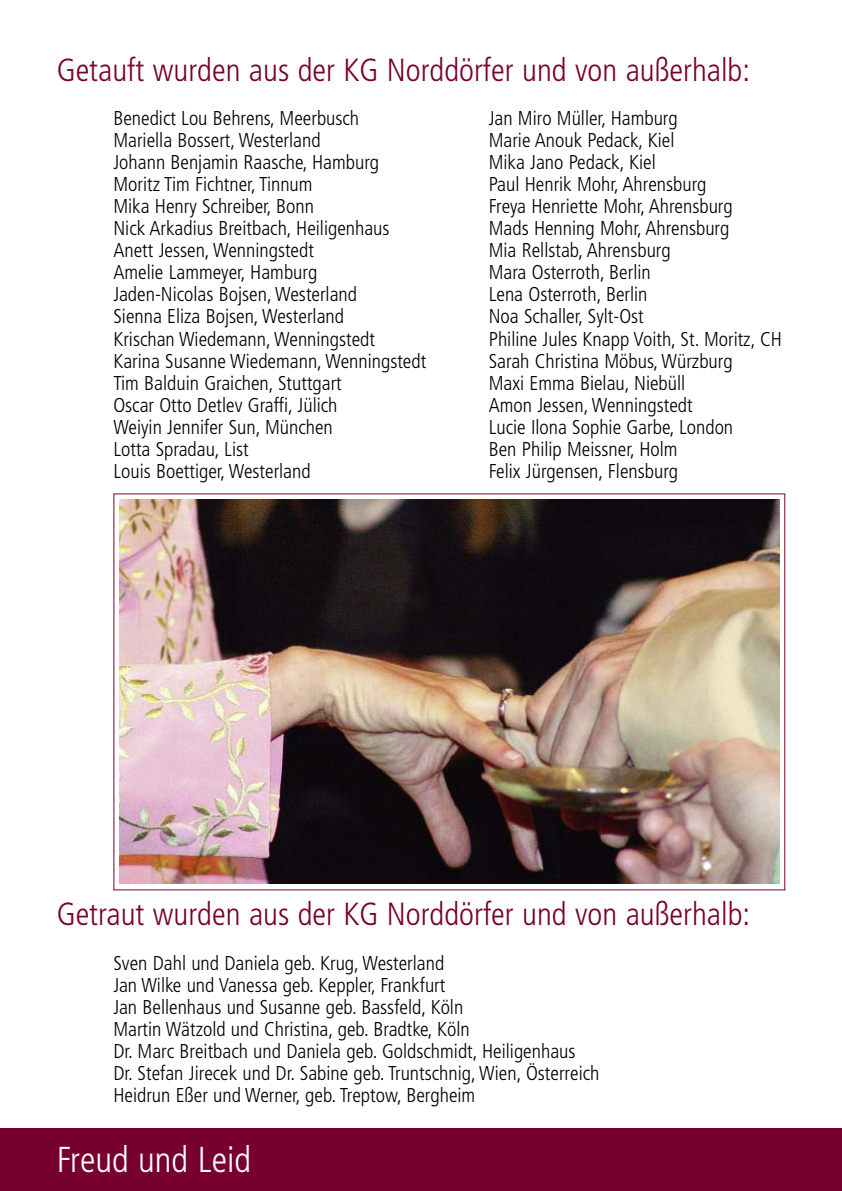
<style>
.page{position:relative;width:842px;height:1191px;background:#fff}
.page>*{position:absolute;margin:0;border:0;box-sizing:border-box;transform-origin:0 0}
.t1{font:300 condensed 36px "Frutiger";color:#fff}
.t2{font:300 condensed 32px "Frutiger";color:#77002e}
.t3{font:300 condensed 20px/22px "Frutiger";color:#000}
</style>
<div class="page">
<div style="left:0;top:1128px;width:842px;height:63px;background:#77002e"></div>
<img style="left:120px;top:499px;width:660px;height:384px">
<h2 class="t2" style="left:57px;top:57px;width:695px">Getauft wurden aus der KG Norddörfer und von außerhalb:</h2>
<p class="t3" style="left:113px;top:109px;width:247px">Benedict Lou Behrens, Meerbusch</p>
<p class="t3" style="left:489px;top:109px;width:190px">Jan Miro Müller, Hamburg</p>
<p class="t3" style="left:113px;top:131px;width:209px">Mariella Bossert, Westerland</p>
<p class="t3" style="left:489px;top:131px;width:187px">Marie Anouk Pedack, Kiel</p>
<p class="t3" style="left:113px;top:153px;width:267px">Johann Benjamin Raasche, Hamburg</p>
<p class="t3" style="left:489px;top:153px;width:169px">Mika Jano Pedack, Kiel</p>
<p class="t3" style="left:113px;top:175px;width:201px">Moritz Tim Fichtner, Tinnum</p>
<p class="t3" style="left:489px;top:175px;width:219px">Paul Henrik Mohr, Ahrensburg</p>
<p class="t3" style="left:113px;top:197px;width:202px">Mika Henry Schreiber, Bonn</p>
<p class="t3" style="left:489px;top:197px;width:246px">Freya Henriette Mohr, Ahrensburg</p>
<p class="t3" style="left:113px;top:219px;width:278px">Nick Arkadius Breitbach, Heiligenhaus</p>
<p class="t3" style="left:489px;top:219px;width:242px">Mads Henning Mohr, Ahrensburg</p>
<p class="t3" style="left:113px;top:241px;width:202px">Anett Jessen, Wenningstedt</p>
<p class="t3" style="left:489px;top:241px;width:184px">Mia Rellstab, Ahrensburg</p>
<p class="t3" style="left:113px;top:263px;width:205px">Amelie Lammeyer, Hamburg</p>
<p class="t3" style="left:489px;top:263px;width:164px">Mara Osterroth, Berlin</p>
<p class="t3" style="left:113px;top:285px;width:245px">Jaden-Nicolas Bojsen, Westerland</p>
<p class="t3" style="left:489px;top:285px;width:160px">Lena Osterroth, Berlin</p>
<p class="t3" style="left:113px;top:307px;width:232px">Sienna Eliza Bojsen, Westerland</p>
<p class="t3" style="left:489px;top:307px;width:157px">Noa Schaller, Sylt-Ost</p>
<p class="t3" style="left:113px;top:329px;width:263px">Krischan Wiedemann, Wenningstedt</p>
<p class="t3" style="left:489px;top:329px;width:295px">Philine Jules Knapp Voith, St. Moritz, CH</p>
<p class="t3" style="left:113px;top:351px;width:314px">Karina Susanne Wiedemann, Wenningstedt</p>
<p class="t3" style="left:489px;top:351px;width:245px">Sarah Christina Möbus, Würzburg</p>
<p class="t3" style="left:113px;top:373px;width:230px">Tim Balduin Graichen, Stuttgart</p>
<p class="t3" style="left:489px;top:373px;width:198px">Maxi Emma Bielau, Niebüll</p>
<p class="t3" style="left:113px;top:395px;width:226px">Oscar Otto Detlev Graffi, Jülich</p>
<p class="t3" style="left:489px;top:395px;width:205px">Amon Jessen, Wenningstedt</p>
<p class="t3" style="left:113px;top:417px;width:221px">Weiyin Jennifer Sun, München</p>
<p class="t3" style="left:489px;top:417px;width:246px">Lucie Ilona Sophie Garbe, London</p>
<p class="t3" style="left:113px;top:439px;width:137px">Lotta Spradau, List</p>
<p class="t3" style="left:489px;top:439px;width:190px">Ben Philip Meissner, Holm</p>
<p class="t3" style="left:113px;top:461px;width:199px">Louis Boettiger, Westerland</p>
<p class="t3" style="left:489px;top:461px;width:191px">Felix Jürgensen, Flensburg</p>
<h2 class="t2" style="left:57px;top:901px;width:695px">Getraut wurden aus der KG Norddörfer und von außerhalb:</h2>
<p class="t3" style="left:113px;top:953px;width:488px">Sven Dahl und Daniela geb. Krug, Westerland<br>Jan Wilke und Vanessa geb. Keppler, Frankfurt<br>Jan Bellenhaus und Susanne geb. Bassfeld, Köln<br>Martin Wätzold und Christina, geb. Bradtke, Köln<br>Dr. Marc Breitbach und Daniela geb. Goldschmidt, Heiligenhaus Dr. Stefan Jirecek und Dr. Sabine geb. Truntschnig, Wien, Österreich Heidrun Eßer und Werner, geb. Treptow, Bergheim</p>
<h1 class="t1" style="left:57px;top:1144px;width:196px">Freud und Leid</h1>
</div>
